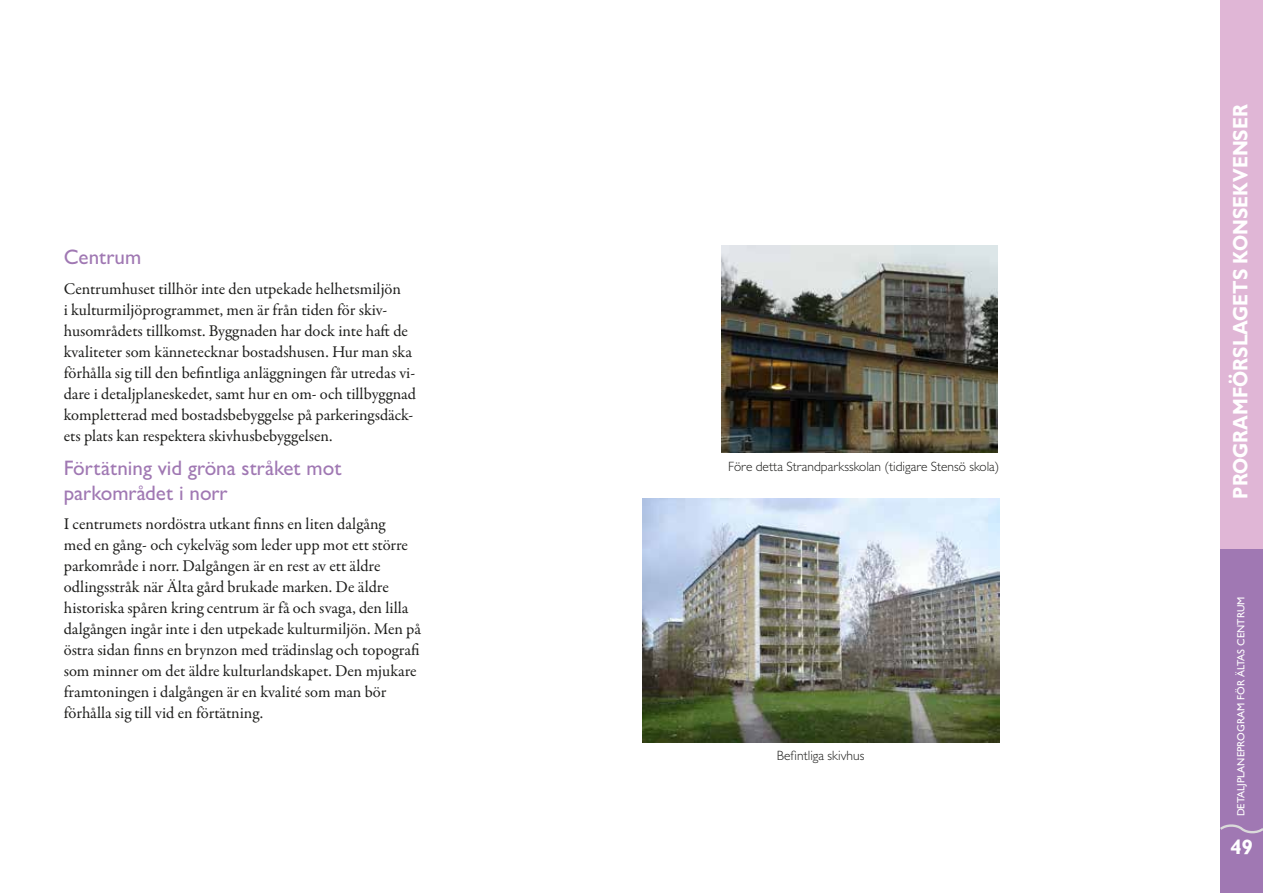
<style>
.page{position:relative;width:1263px;height:893px;background:#fff}
.page>*{position:absolute;margin:0;border:0;box-sizing:border-box;transform-origin:0 0}
.t1{font:500 21px/25.2px "Gill Sans MT For Nacka";color:#a078b3}
.t2{font:700 21px "Gill Sans MT Std";color:#fff;scale:.9 1}
.t3{font:700 21px "Gill Sans MT For Nacka";color:#fff}
.t4{font:16.5px/21px "Garamond Premr Pro";letter-spacing:-.005em;color:#1d1d1b}
.t5{font:300 13.5px "Gill Sans MT For Nacka";color:#1d1d1b}
.t6{font:500 10.5px "Gill Sans MT Std";color:#fff}
</style>
<div class="page">
<div style="left:1220px;top:2px;width:43px;height:891px;background:#a078b3"></div>
<div style="left:1220px;top:0;width:43px;height:549px;background:#e0b6d6"></div>
<svg style="left:1220px;top:824px;width:43px;height:10px"></svg>
<img style="left:642px;top:499px;width:357px;height:243px">
<img style="left:722px;top:246px;width:276px;height:206px">
<p class="t1" style="left:64px;top:244px;width:79px">Centrum</p>
<p class="t4" style="left:64px;top:279px;width:354px">Centrumhuset tillhör inte den utpekade helhetsmiljön<br>i kulturmiljöprogrammet, men är från tiden för skiv&shy;husområdets tillkomst. Byggnaden har dock inte haft de kvaliteter som kännetecknar bostadshusen. Hur man ska förhålla sig till den befintliga anläggningen får utredas vi&shy;dare i detaljplaneskedet, samt hur en om- och tillbyggnad kompletterad med bostadsbebyggelse på parkeringsdäck&shy;ets plats kan respektera skivhusbebyggelsen.</p>
<p class="t1" style="left:64px;top:455px;width:279px">Förtätning vid gröna stråket mot parkområdet i norr</p>
<p class="t4" style="left:64px;top:514px;width:359px">I centrumets nordöstra utkant finns en liten dalgång<br>med en gång- och cykelväg som leder upp mot ett större parkområde i norr. Dalgången är en rest av ett äldre odlingsstråk när Älta gård brukade marken. De äldre historiska spåren kring centrum är få och svaga, den lilla dalgången ingår inte i den utpekade kulturmiljön. Men på östra sidan finns en brynzon med trädinslag och topografi som minner om det äldre kulturlandskapet. Den mjukare framtoningen i dalgången är en kvalité som man bör förhålla sig till vid en förtätning.</p>
<p class="t5" style="left:728px;top:459px;width:273px">Före detta Strandparksskolan (tidigare Stensö skola)</p>
<p class="t5" style="left:777px;top:748px;width:89px">Befintliga skivhus</p>
<p class="t2" style="left:1227px;top:499px;width:439px;rotate:-90deg">PROGRAMFÖRSLAGETS KONSEKVENSER</p>
<p class="t6" style="left:1235px;top:816px;width:221px;rotate:-90deg">DETALJPLANEPROGRAM FÖR ÄLTAS CENTRUM</p>
<p class="t3" style="left:1230px;top:834px;width:25px">49</p>
</div>
